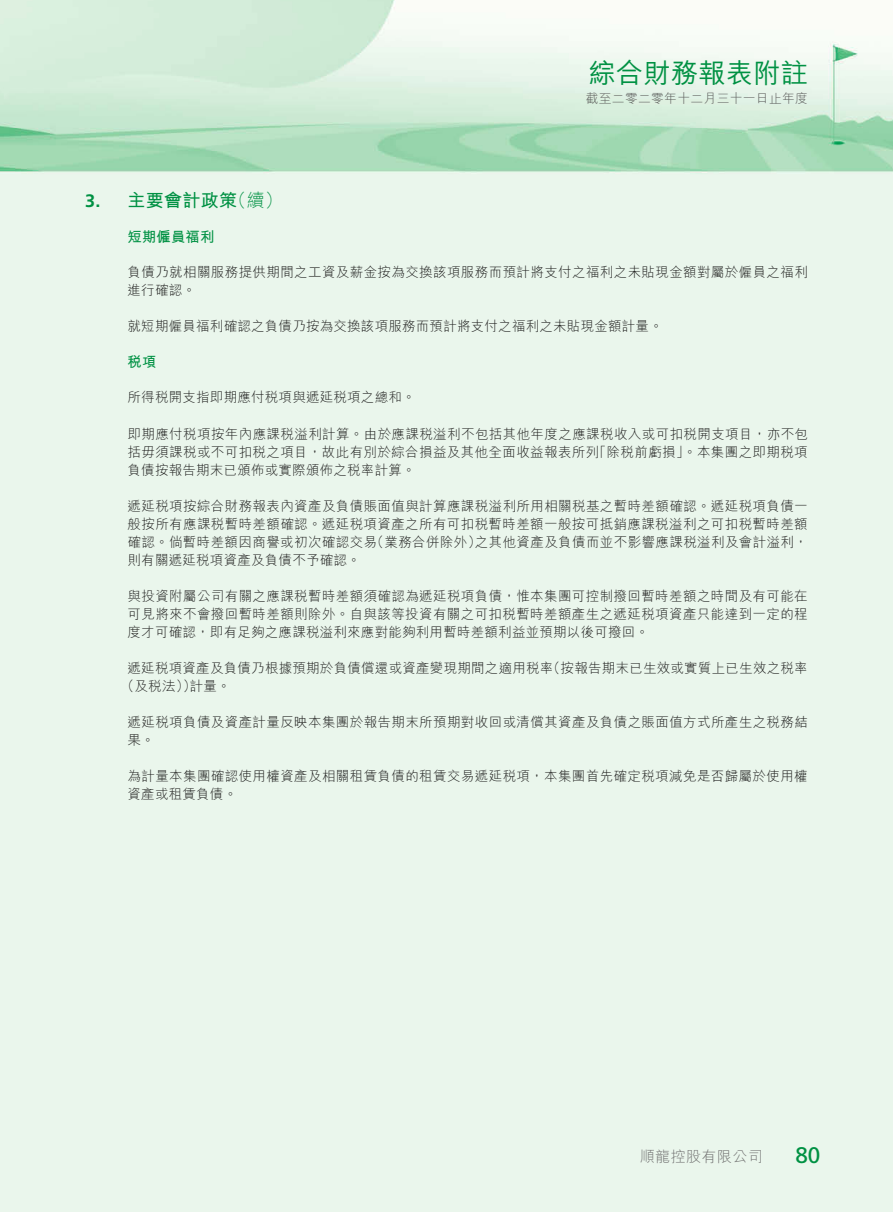
<style>
.page{position:relative;width:893px;height:1212px;background:#fff}
.page>*{position:absolute;margin:0;border:0;box-sizing:border-box;transform-origin:0 0}
.t1{font:500 27px "M Hei HK";letter-spacing:.015em;color:#009143}
.t2{font:22.5px "Frutiger LT Std";color:#009143}
.t3{font:700 18px "M Hei HK";letter-spacing:.015em;color:#009143}
.t4{font:300 18px "M Hei HK";color:#009143}
.t5{font:700 18px "Frutiger LT Std";color:#009143}
.t6{font:300 15px "M Hei HK";letter-spacing:.03em;color:#6f6f6f}
.t7{font:700 14.25px "M Hei HK";letter-spacing:.015em;color:#009143}
.t8{font:300 13.5px/18px "M Hei HK";letter-spacing:.03em;color:#1c1c1b}
.t9{font:300 12.75px "M Hei HK";letter-spacing:.025em;color:#575756}
</style>
<div class="page">
<img style="left:0;top:0;width:893px;height:1212px">
<h1 class="t1" style="left:589px;top:53px;width:221px">綜合財務報表附註</h1>
<p class="t9" style="left:586px;top:89px;width:224px">截至二零二零年十二月三十一日止年度</p>
<h3 class="t5" style="left:85px;top:191px;width:17px">3.</h3>
<h3 class="t3" style="left:128px;top:188px;width:111px">主要會計政策</h3>
<h3 class="t4" style="left:228px;top:188px;width:56px">（續(</h3>
<p class="t7" style="left:128px;top:227px;width:88px">短期僱員福利</p>
<p class="t8" style="left:128px;top:263px;width:682px">負債乃就相關服務提供期間之工資及薪金按為交換該項服務而預計將支付之福利之未貼現金額對屬於僱員之福利進行確認。</p>
<p class="t8" style="left:128px;top:317px;width:537px">就短期僱員福利確認之負債乃按為交換該項服務而預計將支付之福利之未貼現金額計量。</p>
<p class="t7" style="left:128px;top:352px;width:30px">稅項</p>
<p class="t8" style="left:128px;top:388px;width:290px">所得稅開支指即期應付稅項與遞延稅項之總和。</p>
<p class="t8" style="left:128px;top:424px;width:682px;text-align:right">即期應付稅項按年內應課稅溢利計算。由於應課稅溢利不包括其他年度之應課稅收入或可扣稅開支項目，亦不包「除稅前虧損」。本集團之即期稅項</p>
<p class="t8" style="left:128px;top:442px;width:473px">括毋須課稅或不可扣稅之項目，故此有別於綜合損益及其他全面收益報表所列負債按報告期末已頒佈或實際頒佈之稅率計算。</p>
<p class="t8" style="left:128px;top:496px;width:682px;text-align:right">遞延稅項按綜合財務報表內資產及負債賬面值與計算應課稅溢利所用相關稅基之暫時差額確認。遞延稅項負債一般按所有應課稅暫時差額確認。遞延稅項資產之所有可扣稅暫時差額一般按可抵銷應課稅溢利之可扣稅暫時差額之其他資產及負債而並不影響應課稅溢利及會計溢利，</p>
<p class="t8" style="left:371px;top:532px;width:112px">（業務合併除外）</p>
<p class="t8" style="left:128px;top:532px;width:251px">確認。倘暫時差額因商譽或初次確認交易則有關遞延稅項資產及負債不予確認。</p>
<p class="t8" style="left:128px;top:586px;width:682px;text-align:justify">與投資附屬公司有關之應課稅暫時差額須確認為遞延稅項負債，惟本集團可控制撥回暫時差額之時間及有可能在可見將來不會撥回暫時差額則除外。自與該等投資有關之可扣稅暫時差額產生之遞延稅項資產只能達到一定的程度才可確認，即有足夠之應課稅溢利來應對能夠利用暫時差額利益並預期以後可撥回。</p>
<p class="t8" style="left:547px;top:658px;width:262px">（按報告期末已生效或實質上已生效之稅率</p>
<p class="t8" style="left:190px;top:658px;width:365px;text-indent:-62px">遞延稅項資產及負債乃根據預期於負債償還或資產變現期間之適用稅率計量。</p>
<p class="t8" style="left:121px;top:676px;width:77px">（及稅法））</p>
<p class="t8" style="left:128px;top:712px;width:682px">遞延稅項負債及資產計量反映本集團於報告期末所預期對收回或清償其資產及負債之賬面值方式所產生之稅務結果。</p>
<p class="t8" style="left:128px;top:766px;width:682px">為計量本集團確認使用權資產及相關租賃負債的租賃交易遞延稅項，本集團首先確定稅項減免是否歸屬於使用權資產或租賃負債。</p>
<p class="t6" style="left:640px;top:1145px;width:125px">順龍控股有限公司</p>
<h2 class="t2" style="left:795px;top:1142px;width:27px">80</h2>
</div>
